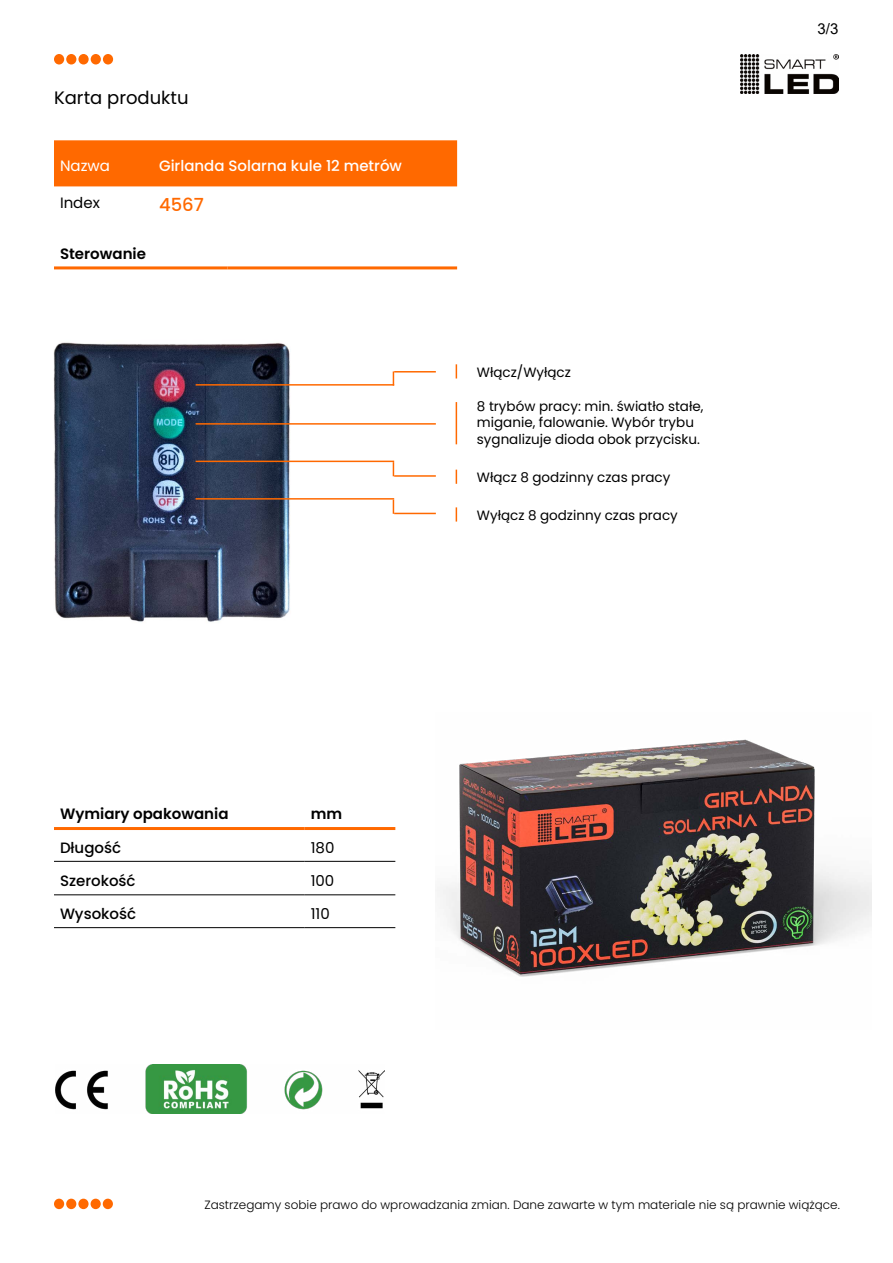
<style>
.page{position:relative;width:893px;height:1263px;background:#fff}
.page>*{position:absolute;margin:0;border:0;box-sizing:border-box;transform-origin:0 0}
.t1{font:18px "Poppins";color:#000}
.t2{font:500 18px "Poppins";color:#ff6900}
.t3{font:600 15px "Poppins";color:#000}
.t4{font:500 15px "Poppins";color:#fff}
.t5{font:500 15px "Poppins";color:#000}
.t6{font:15px "Poppins";color:#000}
.t7{font:15px "Poppins";color:#fff}
.t8{font:15px "Arial";color:#000}
.t9{font:13.5px/16.2px "Poppins";color:#000}
.t10{font:300 12px "Poppins";color:#000}
</style>
<div class="page">
<div style="left:54px;top:140px;width:403px;height:46px;background:#ff6900"></div>
<img style="left:741px;top:54px;width:98px;height:40px">
<div style="left:54px;top:54px;width:10px;height:10px;background:#ff6900;border-radius:50%"></div>
<div style="left:66px;top:54px;width:10px;height:10px;background:#ff6900;border-radius:50%"></div>
<div style="left:78px;top:54px;width:11px;height:10px;background:#ff6900;border-radius:50%"></div>
<div style="left:91px;top:54px;width:10px;height:10px;background:#ff6900;border-radius:50%"></div>
<div style="left:103px;top:54px;width:10px;height:10px;background:#ff6900;border-radius:50%"></div>
<img style="left:56px;top:1064px;width:328px;height:49px">
<img style="left:437px;top:739px;width:435px;height:238px">
<hr style="left:54px;top:827px;width:251px;height:3px;background:#ff6900">
<hr style="left:305px;top:827px;width:90px;height:3px;background:#ff6900">
<hr style="left:54px;top:861px;width:251px;height:1px;background:#000">
<hr style="left:305px;top:861px;width:90px;height:1px;background:#000">
<hr style="left:54px;top:894px;width:251px;height:1px;background:#000">
<hr style="left:305px;top:894px;width:90px;height:1px;background:#000">
<hr style="left:54px;top:927px;width:251px;height:1px;background:#000">
<hr style="left:305px;top:927px;width:90px;height:1px;background:#000">
<hr style="left:54px;top:266px;width:174px;height:3px;background:#ff6900">
<hr style="left:228px;top:266px;width:229px;height:3px;background:#ff6900">
<img style="left:53px;top:342px;width:252px;height:280px">
<hr style="left:196px;top:384px;width:198px;height:2px;background:#ff6900">
<hr style="left:196px;top:461px;width:198px;height:1px;background:#ff6900">
<hr style="left:196px;top:498px;width:198px;height:2px;background:#ff6900">
<hr style="left:196px;top:423px;width:240px;height:2px;background:#ff6900">
<svg style="left:456px;top:364px;width:1px;height:14px"></svg>
<svg style="left:456px;top:470px;width:1px;height:14px"></svg>
<svg style="left:456px;top:507px;width:1px;height:15px"></svg>
<svg style="left:393px;top:371px;width:1px;height:15px"></svg>
<svg style="left:393px;top:462px;width:1px;height:14px"></svg>
<svg style="left:393px;top:500px;width:1px;height:14px"></svg>
<hr style="left:394px;top:371px;width:42px;height:1px;background:#ff6900">
<hr style="left:394px;top:475px;width:42px;height:2px;background:#ff6900">
<hr style="left:394px;top:513px;width:42px;height:1px;background:#ff6900">
<hr style="left:456px;top:402px;width:1px;height:42px;background:#ff6900">
<div style="left:54px;top:1199px;width:10px;height:10px;background:#ff6900;border-radius:50%"></div>
<div style="left:66px;top:1199px;width:10px;height:10px;background:#ff6900;border-radius:50%"></div>
<div style="left:78px;top:1199px;width:11px;height:10px;background:#ff6900;border-radius:50%"></div>
<div style="left:91px;top:1199px;width:10px;height:10px;background:#ff6900;border-radius:50%"></div>
<div style="left:103px;top:1199px;width:10px;height:10px;background:#ff6900;border-radius:50%"></div>
<h1 class="t1" style="left:54px;top:88px;width:136px">Karta produktu</h1>
<p class="t7" style="left:60px;top:157px;width:51px">Nazwa</p>
<p class="t4" style="left:159px;top:157px;width:244px">Girlanda Solarna kule 12 metrów</p>
<p class="t6" style="left:60px;top:194px;width:41px">Index</p>
<h1 class="t2" style="left:159px;top:195px;width:46px">4567</h1>
<p class="t3" style="left:60px;top:245px;width:88px">Sterowanie</p>
<p class="t9" style="left:477px;top:364px;width:96px">Włącz/Wyłącz</p>
<p class="t9" style="left:477px;top:398px;width:228px">8 trybów pracy: min. światło stałe, miganie, falowanie. Wybór trybu sygnalizuje dioda obok przycisku.</p>
<p class="t9" style="left:477px;top:469px;width:195px">Włącz 8 godzinny czas pracy</p>
<p class="t9" style="left:477px;top:507px;width:202px">Wyłącz 8 godzinny czas pracy</p>
<p class="t3" style="left:60px;top:805px;width:170px">Wymiary opakowania</p>
<p class="t3" style="left:311px;top:805px;width:33px">mm</p>
<p class="t5" style="left:60px;top:839px;width:63px">Długość</p>
<p class="t6" style="left:311px;top:839px;width:25px">180</p>
<p class="t5" style="left:60px;top:872px;width:77px">Szerokość</p>
<p class="t6" style="left:311px;top:872px;width:25px">100</p>
<p class="t5" style="left:60px;top:905px;width:78px">Wysokość</p>
<p class="t6" style="left:311px;top:905px;width:21px">110</p>
<p class="t8" style="left:817px;top:18px;width:22px">3/3</p>
<p class="t10" style="left:204px;top:1198px;width:637px">Zastrzegamy sobie prawo do wprowadzania zmian. Dane zawarte w tym materiale nie są prawnie wiążące.</p>
</div>
